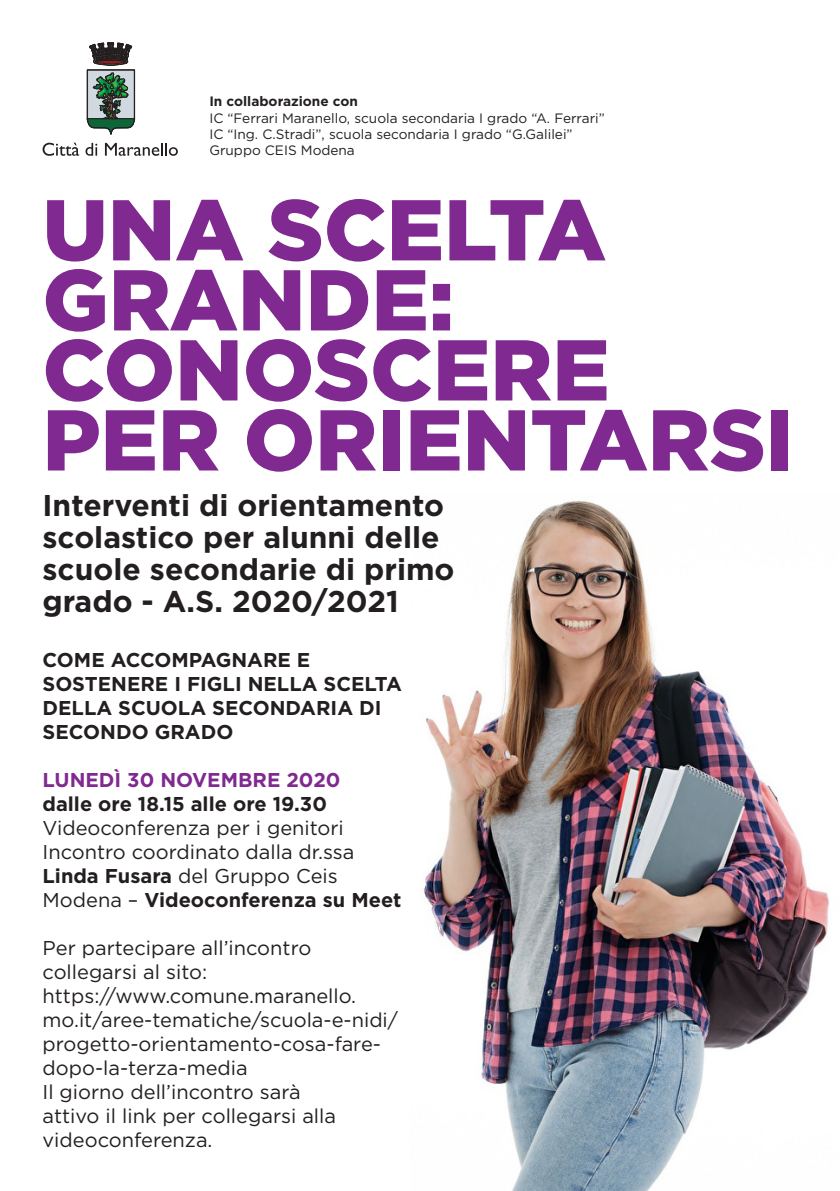
<style>
.page{position:relative;width:840px;height:1191px;background:#fff}
.page>*{position:absolute;margin:0;border:0;box-sizing:border-box;transform-origin:0 0}
.t1{font:900 86px "Gotham";color:#802990}
.t2{font:700 30px/32px "Gotham";color:#231f20}
.t3{font:20px/24px "Gotham";color:#231f20}
.t4{font:700 20px/24px "Gotham";color:#231f20}
.t5{font:700 20px "Gotham";color:#802990}
.t6{font:13.6px "Gotham";color:#231f20}
.t7{font:700 13.6px "Gotham";color:#231f20}
.s1{font-weight:700}
</style>
<div class="page">
<img style="left:423px;top:501px;width:407px;height:690px">
<svg style="left:43px;top:143px;width:36px;height:13px"></svg>
<svg style="left:85px;top:143px;width:12px;height:13px"></svg>
<svg style="left:105px;top:143px;width:73px;height:13px"></svg>
<div style="left:87px;top:70px;width:47px;height:49px;border:1px solid #231f20"></div>
<svg style="left:87px;top:72px;width:48px;height:62px;background:#779084"></svg>
<svg style="left:89px;top:42px;width:43px;height:24px"></svg>
<p class="t7" style="left:209px;top:93px;width:150px">In collaborazione con</p>
<p class="t6" style="left:209px;top:109px;width:397px">IC “Ferrari Maranello, scuola secondaria I grado “A. Ferrari”</p>
<p class="t6" style="left:209px;top:126px;width:364px">IC “Ing. C.Stradi”, scuola secondaria I grado “G.Galilei”</p>
<p class="t6" style="left:209px;top:142px;width:147px">Gruppo CEIS Modena</p>
<p class="t1" style="left:43px;top:171px;width:564px">UNA SCELTA</p>
<p class="t1" style="left:43px;top:241px;width:413px">GRANDE:</p>
<p class="t1" style="left:43px;top:311px;width:568px">CONOSCERE</p>
<p class="t1" style="left:43px;top:381px;width:752px">PER ORIENTARSI</p>
<p class="t2" style="left:43px;top:489px;width:413px">Interventi di orientamento scolastico per alunni delle scuole secondarie di primo grado - A.S. 2020/2021</p>
<p class="t4" style="left:43px;top:647px;width:361px">COME ACCOMPAGNARE E<br>SOSTENERE I FIGLI NELLA SCELTA<br>DELLA SCUOLA SECONDARIA DI<br>SECONDO GRADO</p>
<p class="t5" style="left:43px;top:766px;width:299px">LUNEDÌ 30 NOVEMBRE 2020</p>
<p class="t4" style="left:43px;top:791px;width:286px">dalle ore 18.15 alle ore 19.30</p>
<p class="t3" style="left:43px;top:815px;width:302px">Videoconferenza per i genitori</p>
<p class="t3" style="left:43px;top:839px;width:360px">Incontro coordinato dalla dr.ssa<br><span class="s1">Linda Fusara</span> del Gruppo Ceis<br>Modena – <span class="s1">Videoconferenza su Meet</span></p>
<p class="t3" style="left:43px;top:935px;width:270px">Per partecipare all’incontro</p>
<p class="t3" style="left:43px;top:959px;width:166px">collegarsi al sito:</p>
<p class="t3" style="left:43px;top:983px;width:357px">https://www.comune.maranello. mo.it/aree-tematiche/scuola-e-nidi/ progetto-orientamento-cosa-fare&shy;dopo-la-terza-media</p>
<p class="t3" style="left:43px;top:1079px;width:295px">Il giorno dell’incontro sarà attivo il link per collegarsi alla videoconferenza.</p>
</div>
